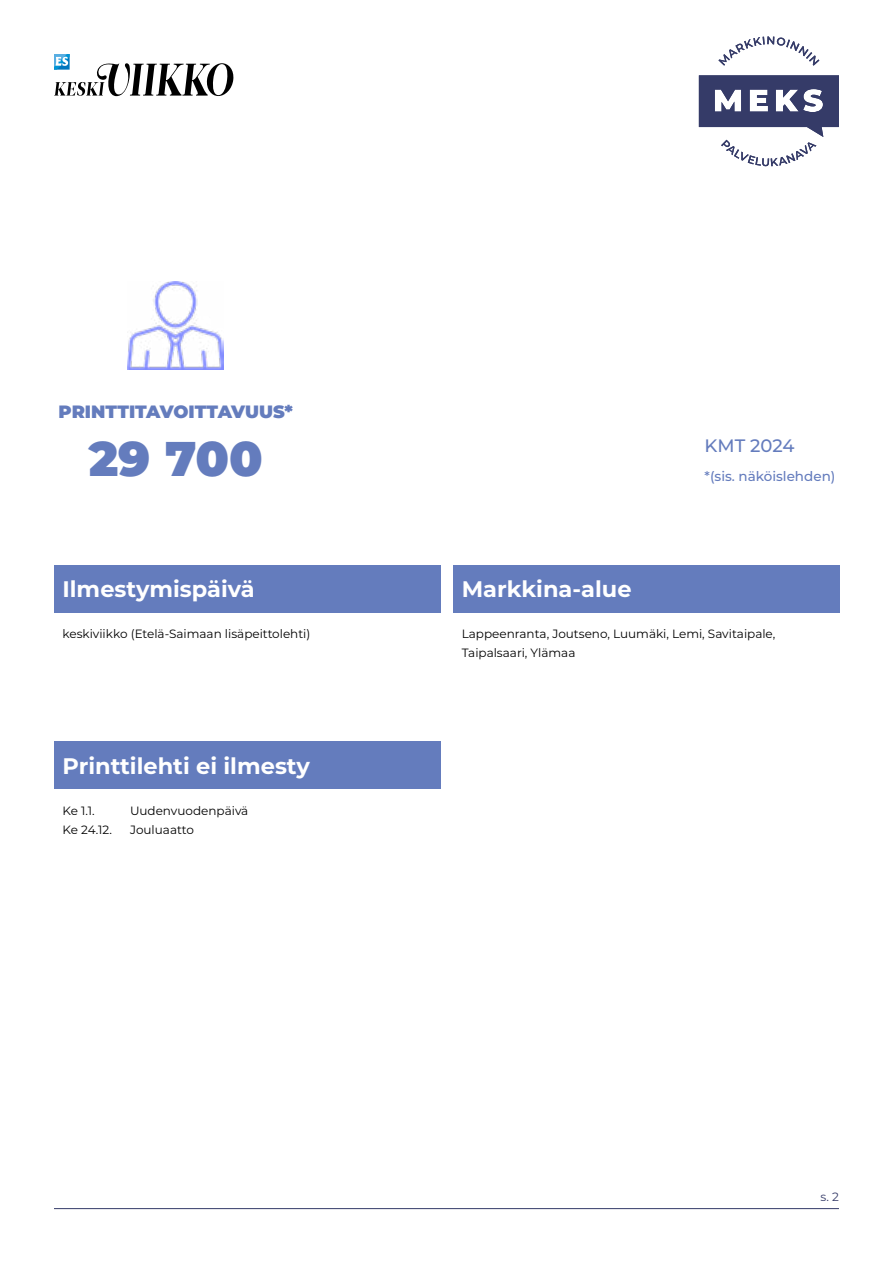
<style>
.page{position:relative;width:893px;height:1263px;background:#fff}
.page>*{position:absolute;margin:0;border:0;box-sizing:border-box;transform-origin:0 0}
.t1{font:900 48.75px "Montserrat";color:#647cbd}
.t2{font:700 22.5px "Montserrat";color:#fff}
.t3{font:500 18px "Montserrat";letter-spacing:-.005em;color:#647cbd}
.t4{font:900 17.85px "Montserrat";color:#647cbd}
.t5{font:500 13.5px "Montserrat";color:#647cbd}
.t6{font:12px/18.6px "Montserrat";color:#000}
.t7{font:12px "Montserrat";color:#353b68}
</style>
<div class="page">
<hr style="left:54px;top:1208px;width:785px;height:1px;background:#353b68">
<svg style="left:54px;top:54px;width:180px;height:43px"></svg>
<svg style="left:718px;top:36px;width:101px;height:30px"></svg>
<svg style="left:699px;top:75px;width:140px;height:91px"></svg>
<div style="left:453px;top:565px;width:386px;height:47px;background:#647cbd"></div>
<div style="left:54px;top:565px;width:386px;height:47px;background:#647cbd"></div>
<div style="left:54px;top:741px;width:386px;height:48px;background:#647cbd"></div>
<img style="left:128px;top:281px;width:96px;height:89px">
<h3 class="t4" style="left:59px;top:398px;width:236px">PRINTTITAVOITTAVUUS*</h3>
<h1 class="t1" style="left:89px;top:422px;width:176px">29 700</h1>
<h2 class="t2" style="left:63px;top:573px;width:194px">Ilmestymispäivä</h2>
<p class="t6" style="left:63px;top:624px;width:249px">keskiviikko (Etelä-Saimaan lisäpeittolehti)</p>
<h2 class="t2" style="left:63px;top:749px;width:249px">Printtilehti ei ilmesty</h2>
<p class="t6" style="left:63px;top:801px;width:34px">Ke 1.1.</p>
<p class="t6" style="left:130px;top:801px;width:120px">Uudenvuodenpäivä</p>
<p class="t6" style="left:63px;top:820px;width:51px">Ke 24.12.</p>
<p class="t6" style="left:130px;top:820px;width:65px">Jouluaatto</p>
<h2 class="t2" style="left:462px;top:573px;width:171px">Markkina-alue</h2>
<h3 class="t3" style="left:705px;top:433px;width:91px">KMT 2024</h3>
<p class="t5" style="left:705px;top:466px;width:132px">*(sis. näköislehden)</p>
<p class="t6" style="left:462px;top:624px;width:315px">Lappeenranta, Joutseno, Luumäki, Lemi, Savitaipale,<br>Taipalsaari, Ylämaa</p>
<p class="t7" style="left:821px;top:1188px;width:20px">s. 2</p>
</div>
